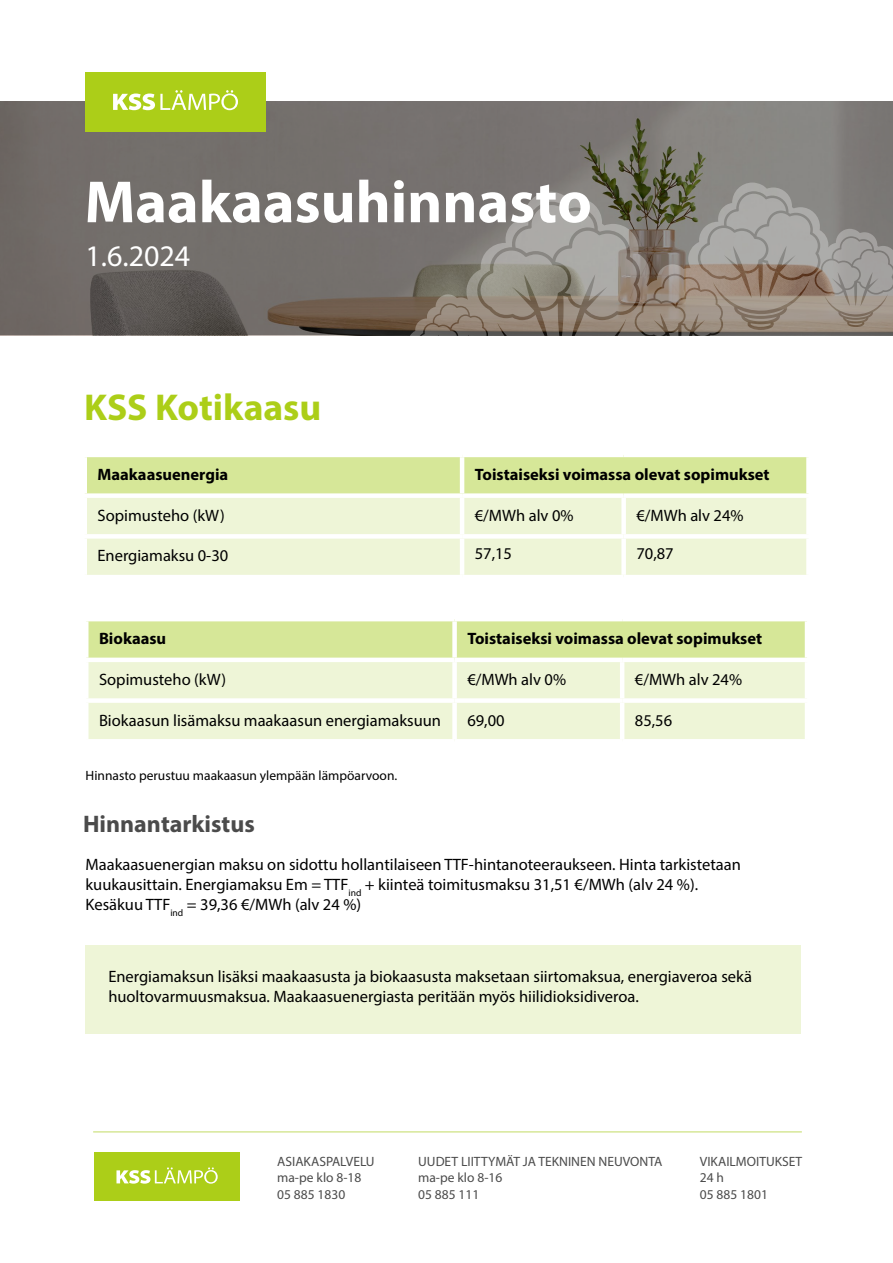
<style>
.page{position:relative;width:893px;height:1263px;background:#fff}
.page>*{position:absolute;margin:0;border:0;box-sizing:border-box;transform-origin:0 0}
.Alaotsikko_light{font:700 60px "Myriad Pro";color:#fff}
.Alaotsikko_vihreä{font:700 37.5px "Myriad Pro";color:#acce18}
.Alaotsikko_light-2{font:30px "Myriad Pro";color:#fff}
.t1{font:700 24px "Myriad Pro";color:#4b4b4b}
.Taulukon_tekstit{font:16.5px/19.8px "Myriad Pro";color:#000}
.Taulukon_tekstit-2{font:700 16.5px "Myriad Pro";color:#000}
.t2{font:13.5px/16.2px "Myriad Pro";color:#4b4b4b}
.t3{font:13.5px "Myriad Pro";color:#000}
</style>
<div class="page">
<svg style="left:0;top:101px;width:893px;height:234px;background:#736e6a"></svg>
<div style="left:86px;top:72px;width:180px;height:60px;background:#acce18"></div>
<svg style="left:113px;top:90px;width:125px;height:20px"></svg>
<div style="left:87px;top:457px;width:719px;height:36px;background:#d6e798"></div>
<div style="left:87px;top:498px;width:719px;height:77px;background:#eef5d7"></div>
<hr style="left:460px;top:498px;width:4px;height:36px;background:#fff">
<div style="left:621px;top:498px;width:5px;height:36px;background:#fff"></div>
<div style="left:82px;top:534px;width:380px;height:5px;background:#fff"></div>
<div style="left:462px;top:534px;width:162px;height:5px;background:#fff"></div>
<hr style="left:460px;top:539px;width:4px;height:36px;background:#fff">
<div style="left:624px;top:534px;width:187px;height:5px;background:#fff"></div>
<div style="left:621px;top:539px;width:5px;height:36px;background:#fff"></div>
<hr style="left:460px;top:457px;width:4px;height:36px;background:#fff">
<svg style="left:410px;top:183px;width:483px;height:153px;background:#79766f"></svg>
<svg style="left:418px;top:194px;width:475px;height:142px;background:#908880"></svg>
<div style="left:88px;top:621px;width:717px;height:37px;background:#d6e798"></div>
<div style="left:88px;top:662px;width:717px;height:77px;background:#eef5d7"></div>
<div style="left:452px;top:662px;width:5px;height:36px;background:#fff"></div>
<hr style="left:620px;top:662px;width:4px;height:36px;background:#fff">
<div style="left:84px;top:698px;width:371px;height:5px;background:#fff"></div>
<div style="left:455px;top:698px;width:167px;height:5px;background:#fff"></div>
<div style="left:452px;top:703px;width:5px;height:36px;background:#fff"></div>
<div style="left:622px;top:698px;width:187px;height:5px;background:#fff"></div>
<hr style="left:620px;top:703px;width:4px;height:36px;background:#fff">
<div style="left:452px;top:621px;width:5px;height:37px;background:#fff"></div>
<div style="left:86px;top:945px;width:715px;height:88px;background:#eef5d7"></div>
<div style="left:94px;top:1153px;width:146px;height:48px;background:#acce18"></div>
<svg style="left:116px;top:1167px;width:102px;height:17px"></svg>
<hr style="left:93px;top:1131px;width:709px;height:1px;background:#d6e798">
<h2 class="Alaotsikko_light" style="left:85px;top:163px;width:509px">Maakaasuhinnasto</h2>
<h2 class="Alaotsikko_light-2" style="left:86px;top:237px;width:106px">1.6.2024</h2>
<h2 class="Alaotsikko_vihreä" style="left:84px;top:383px;width:239px">KSS Kotikaasu</h2>
<p class="Taulukon_tekstit-2" style="left:98px;top:464px;width:132px">Maakaasuenergia</p>
<p class="Taulukon_tekstit-2" style="left:475px;top:464px;width:296px">Toistaiseksi voimassa olevat sopimukset</p>
<p class="Taulukon_tekstit" style="left:98px;top:505px;width:129px">Sopimusteho (kW)</p>
<p class="Taulukon_tekstit" style="left:475px;top:505px;width:100px">€/MWh alv 0%</p>
<p class="Taulukon_tekstit" style="left:636px;top:505px;width:109px">€/MWh alv 24%</p>
<p class="Taulukon_tekstit" style="left:97px;top:546px;width:132px">Energiamaksu 0-30</p>
<p class="Taulukon_tekstit" style="left:475px;top:544px;width:39px">57,15</p>
<p class="Taulukon_tekstit" style="left:636px;top:544px;width:39px">70,87</p>
<p class="Taulukon_tekstit-2" style="left:99px;top:628px;width:69px">Biokaasu</p>
<p class="Taulukon_tekstit-2" style="left:467px;top:628px;width:296px">Toistaiseksi voimassa olevat sopimukset</p>
<p class="Taulukon_tekstit" style="left:99px;top:669px;width:129px">Sopimusteho (kW)</p>
<p class="Taulukon_tekstit" style="left:467px;top:669px;width:100px">€/MWh alv 0%</p>
<p class="Taulukon_tekstit" style="left:635px;top:669px;width:109px">€/MWh alv 24%</p>
<p class="Taulukon_tekstit" style="left:99px;top:710px;width:344px">Biokaasun lisämaksu maakaasun energiamaksuun</p>
<p class="Taulukon_tekstit" style="left:467px;top:710px;width:39px">69,00</p>
<p class="Taulukon_tekstit" style="left:635px;top:710px;width:39px">85,56</p>
<p class="t3" style="left:86px;top:767px;width:313px">Hinnasto perustuu maakaasun ylempään lämpöarvoon.</p>
<h3 class="t1" style="left:83px;top:808px;width:173px">Hinnantarkistus</h3>
<p class="Taulukon_tekstit" style="left:86px;top:855px;width:657px">Maakaasuenergian maksu on sidottu hollantilaiseen TTF-hintanoteeraukseen. Hinta tarkistetaan kuukausittain. Energiamaksu Em = TTF<sub>ind</sub> + kiinteä toimitusmaksu 31,51 €/MWh (alv 24 %).<br>Kesäkuu TTF<sub>ind</sub> = 39,36 €/MWh (alv 24 %)</p>
<p class="Taulukon_tekstit" style="left:108px;top:966px;width:645px">Energiamaksun lisäksi maakaasusta ja biokaasusta maksetaan siirtomaksua, energiaveroa sekä huoltovarmuusmaksua. Maakaasuenergiasta peritään myös hiilidioksidiveroa.</p>
<p class="t2" style="left:277px;top:1153px;width:99px">ASIAKASPALVELU ma-pe klo 8-18<br>05 885 1830</p>
<p class="t2" style="left:418px;top:1153px;width:246px">UUDET LIITTYMÄT JA TEKNINEN NEUVONTA ma-pe klo 8-16<br>05 885 111</p>
<p class="t2" style="left:700px;top:1153px;width:104px">VIKAILMOITUKSET<br>24 h<br>05 885 1801</p>
</div>
